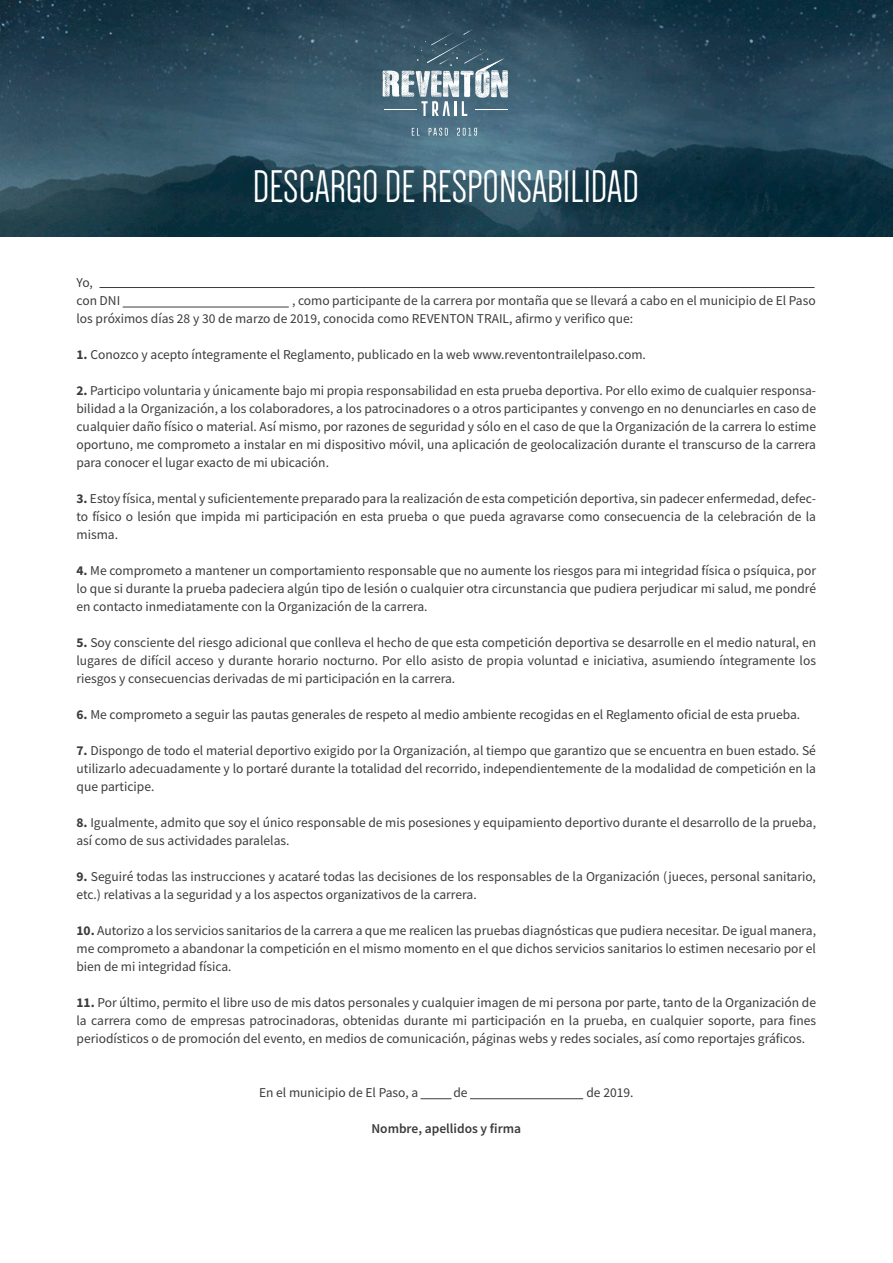
<style>
.page{position:relative;width:893px;height:1263px;background:#fff}
.page>*{position:absolute;margin:0;border:0;box-sizing:border-box;transform-origin:0 0}
.t1{font:47.1px "Dense";color:#fff}
.t2{font:13.5px/18px "Source Sans Pro";color:#3c3b3b;text-align:justify}
.t3{font:600 13.5px "Source Sans Pro";color:#3c3b3b}
.s1{font-weight:700}
</style>
<div class="page">
<img style="left:0;top:0;width:893px;height:236px">
<hr style="left:100px;top:287px;width:715px;height:1px;background:#3c3b3b">
<hr style="left:123px;top:307px;width:166px;height:1px;background:#3c3b3b">
<hr style="left:470px;top:1098px;width:113px;height:1px;background:#3c3b3b">
<hr style="left:421px;top:1098px;width:31px;height:1px;background:#3c3b3b">
<svg style="left:383px;top:29px;width:125px;height:87px;background:#657f8d"></svg>
<hr style="left:475px;top:109px;width:32px;height:1px;background:#fff">
<hr style="left:384px;top:109px;width:33px;height:1px;background:#fff">
<svg style="left:412px;top:128px;width:8px;height:8px"></svg>
<svg style="left:429px;top:128px;width:19px;height:8px"></svg>
<svg style="left:457px;top:128px;width:20px;height:8px"></svg>
<h1 class="t1" style="left:253px;top:164px;width:388px">DESCARGO DE RESPONSABILIDAD</h1>
<p class="t2" style="left:76px;top:274px;width:45px">Yo,<br>con DNI</p>
<p class="t2" style="left:76px;top:292px;width:741px;text-indent:216px">, como participante de la carrera por montaña que se llevará a cabo en el municipio de El Paso los próximos días 28 y 30 de marzo de 2019, conocida como REVENTON TRAIL, afirmo y verifico que:</p>
<p class="t2" style="left:76px;top:346px;width:571px"><span class="s1">1.</span> Conozco y acepto íntegramente el Reglamento, publicado en la web www.reventontrailelpaso.com.</p>
<p class="t2" style="left:76px;top:382px;width:741px"><span class="s1">2.</span> Participo voluntaria y únicamente bajo mi propia responsabilidad en esta prueba deportiva. Por ello eximo de cualquier responsa&shy;bilidad a la Organización, a los colaboradores, a los patrocinadores o a otros participantes y convengo en no denunciarles en caso de cualquier daño físico o material. Así mismo, por razones de seguridad y sólo en el caso de que la Organización de la carrera lo estime oportuno, me comprometo a instalar en mi dispositivo móvil, una aplicación de geolocalización durante el transcurso de la carrera para conocer el lugar exacto de mi ubicación.</p>
<p class="t2" style="left:76px;top:490px;width:741px"><span class="s1">3.</span> Estoy física, mental y suficientemente preparado para la realización de esta competición deportiva, sin padecer enfermedad, defec&shy;to físico o lesión que impida mi participación en esta prueba o que pueda agravarse como consecuencia de la celebración de la misma.</p>
<p class="t2" style="left:76px;top:562px;width:741px"><span class="s1">4.</span> Me comprometo a mantener un comportamiento responsable que no aumente los riesgos para mi integridad física o psíquica, por lo que si durante la prueba padeciera algún tipo de lesión o cualquier otra circunstancia que pudiera perjudicar mi salud, me pondré en contacto inmediatamente con la Organización de la carrera.</p>
<p class="t2" style="left:76px;top:634px;width:741px"><span class="s1">5.</span> Soy consciente del riesgo adicional que conlleva el hecho de que esta competición deportiva se desarrolle en el medio natural, en lugares de difícil acceso y durante horario nocturno. Por ello asisto de propia voluntad e iniciativa, asumiendo íntegramente los riesgos y consecuencias derivadas de mi participación en la carrera.</p>
<p class="t2" style="left:76px;top:706px;width:725px"><span class="s1">6.</span> Me comprometo a seguir las pautas generales de respeto al medio ambiente recogidas en el Reglamento oficial de esta prueba.</p>
<p class="t2" style="left:76px;top:742px;width:741px"><span class="s1">7.</span> Dispongo de todo el material deportivo exigido por la Organización, al tiempo que garantizo que se encuentra en buen estado. Sé utilizarlo adecuadamente y lo portaré durante la totalidad del recorrido, independientemente de la modalidad de competición en la que participe.</p>
<p class="t2" style="left:76px;top:814px;width:741px"><span class="s1">8.</span> Igualmente, admito que soy el único responsable de mis posesiones y equipamiento deportivo durante el desarrollo de la prueba, así como de sus actividades paralelas.</p>
<p class="t2" style="left:76px;top:868px;width:741px"><span class="s1">9.</span> Seguiré todas las instrucciones y acataré todas las decisiones de los responsables de la Organización (jueces, personal sanitario, etc.) relativas a la seguridad y a los aspectos organizativos de la carrera.</p>
<p class="t2" style="left:76px;top:922px;width:741px"><span class="s1">10.</span> Autorizo a los servicios sanitarios de la carrera a que me realicen las pruebas diagnósticas que pudiera necesitar. De igual manera, me comprometo a abandonar la competición en el mismo momento en el que dichos servicios sanitarios lo estimen necesario por el bien de mi integridad física.</p>
<p class="t2" style="left:76px;top:994px;width:741px"><span class="s1">11.</span> Por último, permito el libre uso de mis datos personales y cualquier imagen de mi persona por parte, tanto de la Organización de la carrera como de empresas patrocinadoras, obtenidas durante mi participación en la prueba, en cualquier soporte, para fines periodísticos o de promoción del evento, en medios de comunicación, páginas webs y redes sociales, así como reportajes gráficos.</p>
<p class="t2" style="left:259px;top:1083px;width:161px">En el municipio de El Paso, a</p>
<p class="t2" style="left:453px;top:1083px;width:16px">de</p>
<p class="t2" style="left:586px;top:1083px;width:49px">de 2019.</p>
<p class="t3" style="left:371px;top:1120px;width:151px">Nombre, apellidos y firma</p>
</div>
